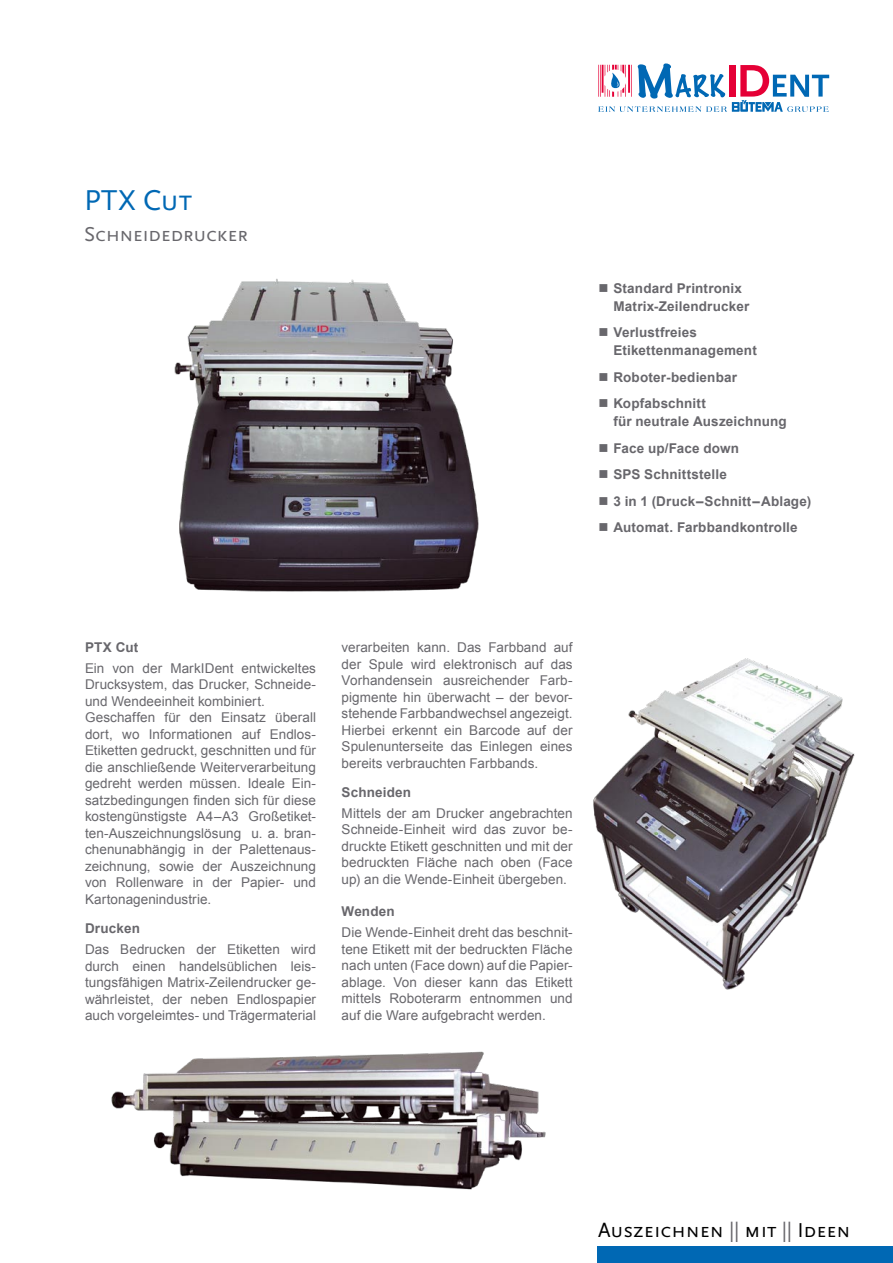
<style>
.page{position:relative;width:893px;height:1263px;background:#fff}
.page>*{position:absolute;margin:0;border:0;box-sizing:border-box;transform-origin:0 0}
.t1{font:30px "Scala Sans Caps";letter-spacing:.005em;color:#0068b4}
.t2{font:21px "Scala Sans Caps";color:#000}
.t3{font:21px "Scala Sans Caps";letter-spacing:-.015em;color:#68676c}
.t4{font:13.5px/16.5px "Arial";letter-spacing:.005em;color:#68676c;text-align:justify}
.t5{font:700 13.5px/18px "Arial";letter-spacing:.01em;color:#68676c}
.s1{color:#68676c}
</style>
<div class="page">
<div style="left:597px;top:1246px;width:296px;height:17px;background:#0068b4"></div>
<svg style="left:598px;top:63px;width:231px;height:49px"></svg>
<img style="left:174px;top:278px;width:305px;height:314px">
<img style="left:111px;top:1051px;width:435px;height:139px">
<img style="left:593px;top:658px;width:262px;height:332px">
<h1 class="t1" style="left:84px;top:184px;width:109px">PTX Cut</h1>
<h2 class="t3" style="left:84px;top:222px;width:165px">Schneidedrucker</h2>
<p class="t5" style="left:613px;top:279px;width:137px;text-indent:-15px">■ Standard Printronix<br>Matrix-Zeilendrucker</p>
<p class="t5" style="left:613px;top:323px;width:145px;text-indent:-15px">■ Verlustfreies<br>Etikettenmanagement</p>
<p class="t5" style="left:598px;top:368px;width:140px">■ Roboter-bedienbar</p>
<p class="t5" style="left:613px;top:394px;width:175px;text-indent:-15px">■ Kopfabschnitt<br>für neutrale Auszeichnung</p>
<p class="t5" style="left:598px;top:439px;width:142px">■ Face up/Face down</p>
<p class="t5" style="left:598px;top:465px;width:130px">■ SPS Schnittstelle</p>
<p class="t5" style="left:598px;top:492px;width:214px">■ 3 in 1 (Druck–Schnitt–Ablage)</p>
<p class="t5" style="left:598px;top:518px;width:201px">■ Automat. Farbbandkontrolle</p>
<p class="t5" style="left:85px;top:638px;width:55px">PTX Cut</p>
<p class="t4" style="left:85px;top:660px;width:233px;text-align:left">Ein von der MarkIDent entwickeltes Drucksystem, das Drucker, Schneide&shy;und Wendeeinheit kombiniert.<br>Ge-schaffen für den Einsatz überall dort, wo Informationen auf Endlos-Etiketten gedruckt, geschnitten und für die anschließende Weiterverarbeitung gedreht werden müssen. Ideale Ein&shy;satzbedingungen finden sich für diese kostengünstigste A4–A3 Großetiket&shy;ten-Auszeichnungslösung u. a. bran&shy;chenunabhängig in der Palettenaus&shy;zeich-nung, sowie der Auszeichnung von Rollenware in der Papier- und Kartonagenindustrie.</p>
<p class="t5" style="left:85px;top:919px;width:56px">Drucken</p>
<p class="t4" style="left:85px;top:941px;width:233px">Das Bedrucken der Etiketten wird durch einen handelsüblichen leis&shy;tungsfähigen Matrix-Zeilendrucker ge&shy;währleistet, der neben Endlospapier auch vorgeleimtes- und Trägermaterial</p>
<p class="t4" style="left:342px;top:639px;width:233px">verarbeiten kann. Das Farbband auf der Spule wird elektronisch auf das Vorhandensein ausreichender Farb&shy;pigmente hin überwacht – der bevor&shy;stehende Farbbandwechsel an-gezeigt.<br>Hierbei erkennt ein Barcode auf der Spulenunterseite das Einlegen eines bereits verbrauchten Farbbands.</p>
<p class="t5" style="left:342px;top:783px;width:71px">Schneiden</p>
<p class="t4" style="left:342px;top:805px;width:233px">Mittels der am Drucker angebrachten Schneide-Einheit wird das zuvor be&shy;druckte Etikett geschnitten und mit der bedruckten Fläche nach oben (Face up) an die Wende-Einheit übergeben.</p>
<p class="t5" style="left:342px;top:903px;width:55px">Wenden</p>
<p class="t4" style="left:342px;top:924px;width:233px">Die Wende-Einheit dreht das beschnit&shy;tene Etikett mit der bedruckten Fläche nach unten (Face down) auf die Papier&shy;ablage. Von dieser kann das Etikett mittels Roboterarm entnommen und auf die Ware aufgebracht werden.</p>
<h2 class="t2" style="left:598px;top:1218px;width:254px">Auszeichnen <span class="s1">||</span> mit <span class="s1">||</span> Ideen</h2>
</div>
